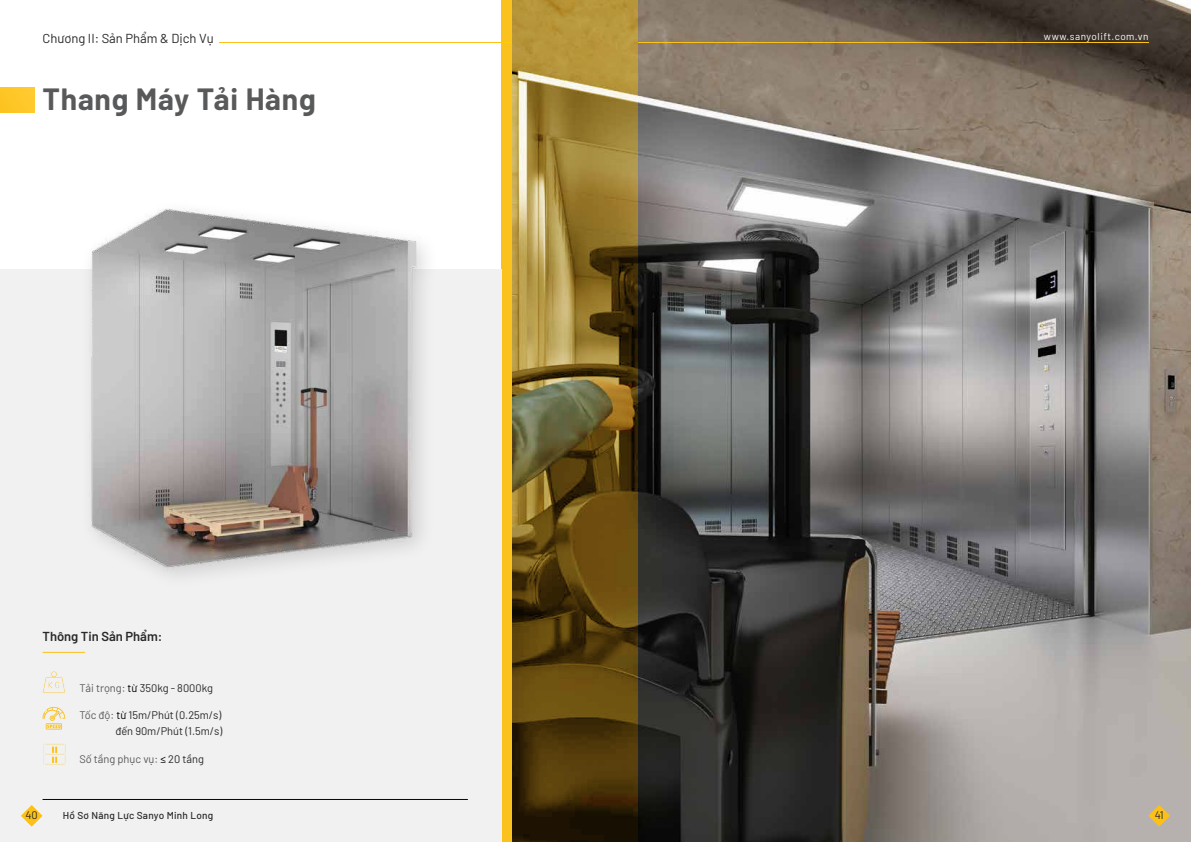
<style>
.page{position:relative;width:1191px;height:842px;background:#fff}
.page>*{position:absolute;margin:0;border:0;box-sizing:border-box;transform-origin:0 0}
.t1{font:700 30px "Barlow";letter-spacing:.025em;color:#58595b}
.t2{font:13px "Barlow";color:#292829}
.t3{font:600 13px "Barlow";color:#292829}
.t4{font:11px/15.8px "Barlow";color:#292829;text-align:right}
.t5{font:11px "Barlow";color:#58595b}
.t6{font:500 10px "Barlow";letter-spacing:.025em;color:#292829}
.t7{font:10px "Barlow";letter-spacing:.05em;color:#fff}
.s1{color:#58595b}
.s2{color:#000}
.s3{color:#292829}
</style>
<div class="page">
<hr style="left:219px;top:42px;width:333px;height:1px;background:#fbc119">
<img style="left:638px;top:0;width:553px;height:842px">
<div style="left:0;top:88px;width:34px;height:24px;background:#fec728"></div>
<div style="left:0;top:269px;width:502px;height:573px;background:#f1f1f2"></div>
<svg style="left:502px;top:0;width:136px;height:842px;background:#856a25"></svg>
<div style="left:79px;top:198px;width:361px;height:392px;background:#f1f1f2"></div>
<img style="left:79px;top:198px;width:360px;height:378px">
<hr style="left:43px;top:799px;width:425px;height:1px;background:#000">
<svg style="left:21px;top:805px;width:22px;height:22px"></svg>
<svg style="left:1148px;top:805px;width:22px;height:22px"></svg>
<hr style="left:638px;top:42px;width:510px;height:1px;background:#fbc119">
<hr style="left:43px;top:652px;width:42px;height:1px;background:#fbc119">
<svg style="left:43px;top:707px;width:22px;height:22px"></svg>
<svg style="left:42px;top:671px;width:24px;height:23px"></svg>
<div style="left:43px;top:743px;width:2px;height:23px;background:#fbc119;border:1px solid #f1f1f2"></div>
<svg style="left:44px;top:743px;width:22px;height:23px"></svg>
<p class="t2" style="left:43px;top:28px;width:173px">Chương II: Sản Phẩm &amp; Dịch Vụ</p>
<h1 class="t1" style="left:43px;top:77px;width:275px">Thang Máy Tải Hàng</h1>
<p class="t3" style="left:43px;top:626px;width:121px">Thông Tin Sản Phẩm:</p>
<p class="t4" style="left:79px;top:679px;width:135px"><span class="s1">Tải trọng:</span> <span class="s2">từ</span> 350kg - 8000kg</p>
<p class="t4" style="left:79px;top:706px;width:144px"><span class="s1">Tốc độ:</span> <span class="s2">từ</span> 15m/Phút (0.25m/s) đến 90m/Phút (1.5m/s)</p>
<p class="t5" style="left:79px;top:751px;width:126px">Số tầng phục vụ: <span class="s2">≤</span> <span class="s3">20 tầng</span></p>
<p class="t4" style="left:26px;top:806px;width:14px">40</p>
<p class="t6" style="left:63px;top:808px;width:152px">Hồ Sơ Năng Lực Sanyo Minh Long</p>
<p class="t7" style="left:1044px;top:29px;width:106px">www.sanyolift.com.vn</p>
<p class="t4" style="left:1154px;top:806px;width:10px">41</p>
</div>
